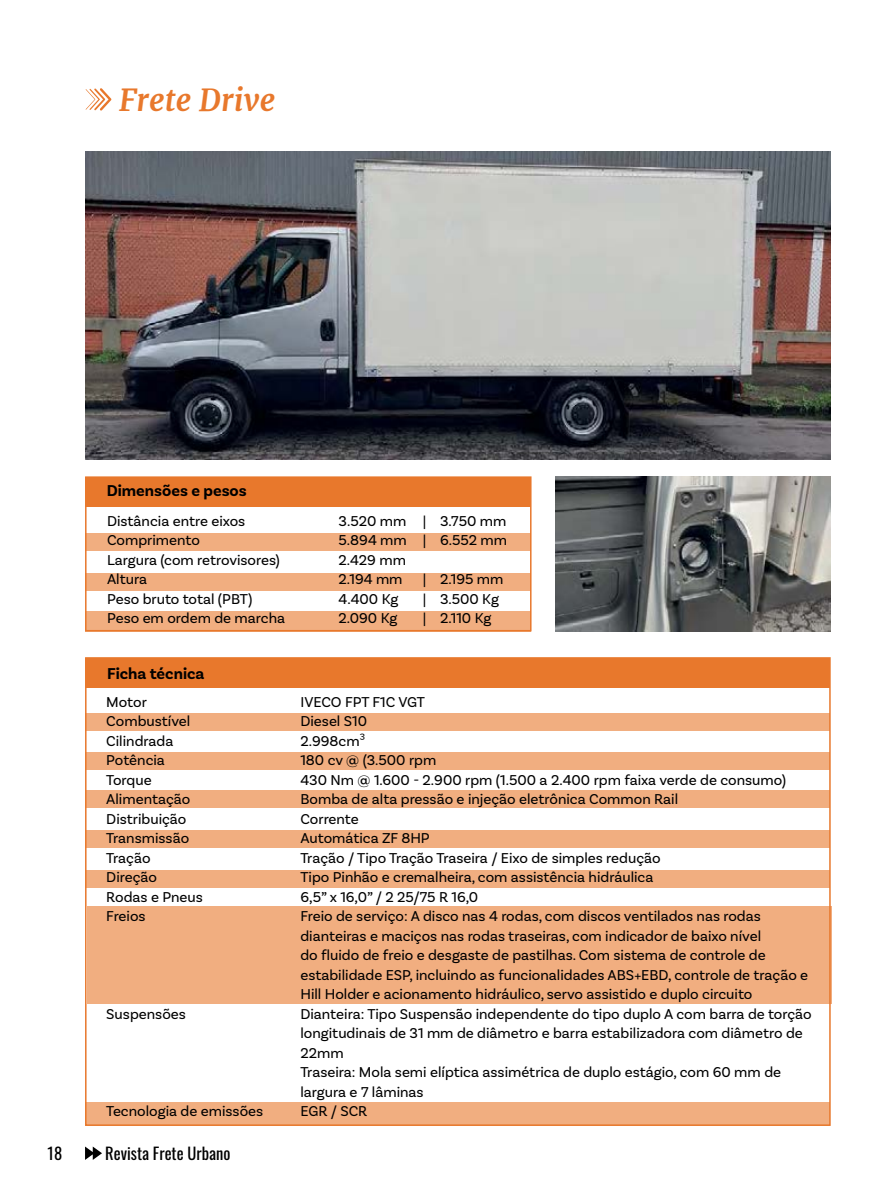
<style>
.page{position:relative;width:893px;height:1191px;background:#fff}
.page>*{position:absolute;margin:0;border:0;box-sizing:border-box;transform-origin:0 0}
.t1{font:italic 700 30px "Merriweather";letter-spacing:.01em;color:#e8782c}
.t2{font:700 16.5px "Basic Sans";color:#000}
.t3{font:16.5px "Oswald";color:#000}
.t4{font:15px/19.5px "Basic Sans";color:#000}
.s1{font-family:"Proxima Nova"}
</style>
<div class="page">
<svg style="left:85px;top:1146px;width:17px;height:14px"></svg>
<div style="left:86px;top:713px;width:744px;height:17px;background:#f1ae80"></div>
<div style="left:86px;top:791px;width:744px;height:17px;background:#f1ae80"></div>
<div style="left:86px;top:1102px;width:744px;height:23px;background:#f1ae80"></div>
<div style="left:86px;top:658px;width:744px;height:30px;background:#e8782c"></div>
<div style="left:86px;top:752px;width:744px;height:17px;background:#f1ae80"></div>
<div style="left:86px;top:830px;width:744px;height:17px;background:#f1ae80"></div>
<div style="left:86px;top:870px;width:744px;height:17px;background:#f1ae80"></div>
<div style="left:87px;top:906px;width:744px;height:98px;background:#f1ae80"></div>
<div style="left:85px;top:657px;width:746px;height:468px;border:2px solid #e8782c"></div>
<div style="left:85px;top:533px;width:446px;height:18px;background:#f1ae80"></div>
<div style="left:85px;top:610px;width:446px;height:21px;background:#f1ae80"></div>
<div style="left:85px;top:477px;width:446px;height:30px;background:#e8782c"></div>
<div style="left:85px;top:573px;width:446px;height:17px;background:#f1ae80"></div>
<div style="left:85px;top:476px;width:446px;height:155px;border:2px solid #e8782c"></div>
<svg style="left:86px;top:88px;width:25px;height:23px"></svg>
<img style="left:85px;top:151px;width:746px;height:308px">
<img style="left:555px;top:476px;width:276px;height:155px">
<h1 class="t1" style="left:119px;top:81px;width:158px">Frete Drive</h1>
<p class="t2" style="left:107px;top:481px;width:142px">Dimensões e pesos</p>
<p class="t4" style="left:107px;top:511px;width:180px">Distância entre eixos<br>Comprimento<br>Largura (com retrovisores)<br>Altura<br>Peso bruto total (PBT)<br>Peso em ordem de marcha</p>
<p class="t4" style="left:339px;top:511px;width:70px">3.520 mm<br>5.894 mm<br>2.429 mm<br>2.194 mm<br>4.400 Kg<br>2.090 Kg</p>
<p class="t4" style="left:423px;top:511px;width:86px">| 3.750 mm | 6.552 mm</p>
<p class="t4" style="left:423px;top:569px;width:82px">| 2.195 mm | 3.500 Kg | 2.110 Kg</p>
<p class="t2" style="left:107px;top:664px;width:99px">Ficha técnica</p>
<p class="t4" style="left:106px;top:691px;width:98px">Motor<br>Combustível<br>Cilindrada<br>Potência<br>Torque<br>Alimentação<br>Distribuição<br>Transmissão<br>Tração<br>Direção<br>Rodas e Pneus<br>Freios</p>
<p class="t4" style="left:106px;top:1003px;width:81px">Suspensões</p>
<p class="t4" style="left:106px;top:1101px;width:158px">Tecnologia de emissões</p>
<p class="t3" style="left:48px;top:1138px;width:16px">18</p>
<p class="t3" style="left:105px;top:1138px;width:127px">Revista Frete Urbano</p>
<p class="t4" style="left:300px;top:691px;width:513px">IVECO FPT F1C VGT<br>Diesel S10<br>2.998cm<span class="s1">³<br></span>180 cv @ (3.500 rpm<br>430 Nm @ 1.600 - 2.900 rpm (1.500 a 2.400 rpm faixa verde de consumo)<br>Bomba de alta pressão e injeção eletrônica Common Rail<br>Corrente<br>Automática ZF 8HP<br>Tração / Tipo Tração Traseira / Eixo de simples redução<br>Tipo Pinhão e cremalheira, com assistência hidráulica<br>6,5” x 16,0” / 2 25/75 R 16,0<br>Freio de serviço: A disco nas 4 rodas, com discos ventilados nas rodas dianteiras e maciços nas rodas traseiras, com indicador de baixo nível<br>do fluido de freio e desgaste de pastilhas. Com sistema de controle de estabilidade ESP, incluindo as funcionalidades ABS+EBD, controle de tração e Hill Holder e acionamento hidráulico, servo assistido e duplo circuito Dianteira: Tipo Suspensão independente do tipo duplo A com barra de torção longitudinais de 31 mm de diâmetro e barra estabilizadora com diâmetro de 22mm<br>Traseira: Mola semi elíptica assimétrica de duplo estágio, com 60 mm de largura e 7 lâminas<br>EGR / SCR</p>
</div>
